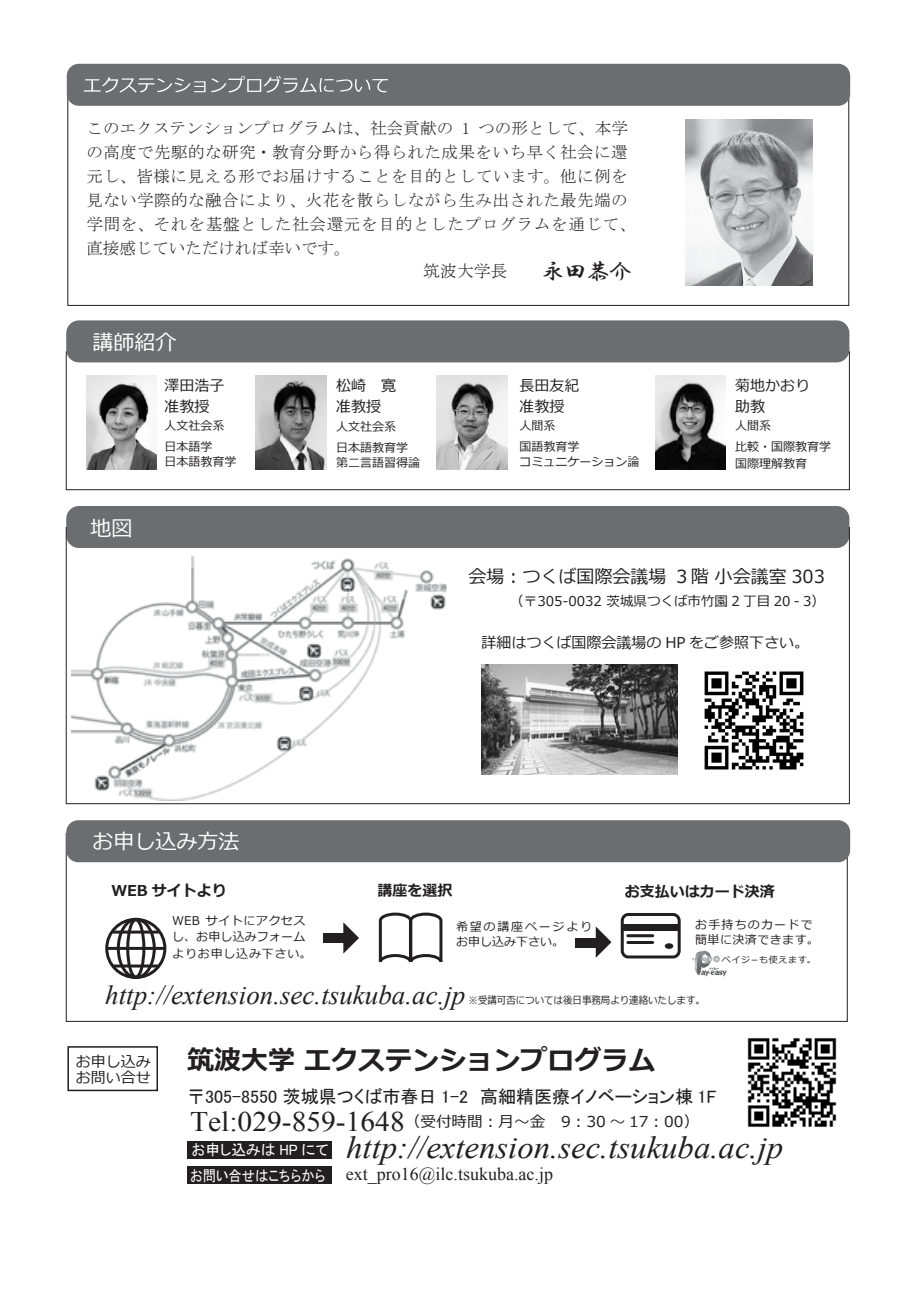
<style>
.page{position:relative;width:919px;height:1289px;background:#fff}
.page>*{position:absolute;margin:0;border:0;box-sizing:border-box;transform-origin:0 0}
.t1{font:italic 31.5px "Times New Roman";color:#231f20;scale:1.04 1}
.t2{font:italic 27px "Times New Roman";color:#231f20}
.t3{font:700 27px "Meiryo";color:#231f20}
.t4{font:21px "Meiryo";color:#fff}
.t5{font:18px "MS P Gothic";color:#231f20}
.t6{font:18px "Times New Roman";color:#231f20}
.t7{font:18px "Meiryo";color:#231f20}
.t8{font:16.8px "MS Mincho";color:#231f20}
.t9{font:16.5px/24px "MS Mincho";letter-spacing:.025em;color:#231f20}
.t10{font:15px/21px "Meiryo";color:#231f20}
.t11{font:15px "Meiryo";color:#231f20;scale:1.04 1}
.t12{font:700 15px "Meiryo";color:#231f20}
.t13{font:15px "MS P Gothic";color:#fff;scale:.89 1}
.t14{font:15px "MS P Gothic";color:#fff}
.t15{font:13.5px "Meiryo";color:#231f20}
.t16{font:12px/21px "Meiryo";color:#231f20}
.t17{font:12px/16.5px "Meiryo";letter-spacing:.045em;color:#231f20}
.t18{font:12px/15px "Meiryo";letter-spacing:.15em;color:#231f20}
.t19{font:12px/15px "Meiryo";letter-spacing:.065em;color:#231f20}
.t20{font:10.5px "Meiryo";color:#231f20;scale:.9 1}
.t21{font:9px "Meiryo";letter-spacing:.075em;color:#231f20}
.s1{font-family:"HG Gyoshotai";font-size:22.5px}
.s2{font-family:"Times New Roman";font-size:28.35px}
</style>
<div class="page">
<img style="left:72px;top:555px;width:375px;height:245px">
<div style="left:66px;top:320px;width:783px;height:42px;background:#6c6d70;border-radius:13px"></div>
<div style="left:66px;top:506px;width:783px;height:42px;background:#6c6d70;border-radius:13px"></div>
<img style="left:747px;top:1038px;width:90px;height:89px">
<div style="left:67px;top:64px;width:783px;height:42px;background:#6c6d70;border-radius:12px"></div>
<div style="left:66px;top:351px;width:783px;height:139px;border:1px solid #231f20"></div>
<div style="left:66px;top:820px;width:784px;height:42px;background:#6c6d70;border-radius:12px"></div>
<div style="left:187px;top:1140px;width:144px;height:18px;background:#231f20"></div>
<div style="left:187px;top:1166px;width:144px;height:17px;background:#231f20"></div>
<div style="left:67px;top:1046px;width:91px;height:45px;border:2px solid #231f20"></div>
<svg style="left:84px;top:77px;width:121px;height:16px"></svg>
<svg style="left:211px;top:76px;width:177px;height:17px"></svg>
<div style="left:620px;top:913px;width:60px;height:45px;border:3px solid #231f20;border-radius:6px"></div>
<div style="left:622px;top:924px;width:57px;height:6px;background:#231f20"></div>
<hr style="left:627px;top:934px;width:25px;height:3px;background:#231f20">
<hr style="left:627px;top:941px;width:25px;height:3px;background:#231f20">
<div style="left:664px;top:943px;width:9px;height:5px;background:#231f20;border-radius:50%"></div>
<div style="left:105px;top:917px;width:61px;height:61px;border:3px solid #231f20;border-radius:50%"></div>
<div style="left:117px;top:917px;width:39px;height:61px;border:3px solid #231f20;border-radius:50%"></div>
<div style="left:126px;top:918px;width:19px;height:60px;border:3px solid #231f20;border-radius:50%"></div>
<hr style="left:113px;top:930px;width:45px;height:3px;background:#231f20">
<hr style="left:107px;top:946px;width:58px;height:3px;background:#231f20">
<hr style="left:113px;top:964px;width:45px;height:3px;background:#231f20">
<hr style="left:379px;top:920px;width:3px;height:41px;background:#231f20">
<hr style="left:409px;top:920px;width:3px;height:41px;background:#231f20">
<hr style="left:439px;top:920px;width:3px;height:41px;background:#231f20">
<svg style="left:378px;top:912px;width:65px;height:11px"></svg>
<svg style="left:378px;top:952px;width:65px;height:11px"></svg>
<img style="left:692px;top:950px;width:35px;height:27px">
<div style="left:323px;top:933px;width:21px;height:10px;background:#231f20"></div>
<svg style="left:343px;top:922px;width:16px;height:31px"></svg>
<div style="left:575px;top:938px;width:21px;height:9px;background:#231f20"></div>
<svg style="left:595px;top:926px;width:16px;height:31px"></svg>
<img style="left:685px;top:119px;width:127px;height:167px">
<img style="left:704px;top:671px;width:100px;height:99px">
<img style="left:481px;top:665px;width:196px;height:109px">
<img style="left:86px;top:376px;width:71px;height:94px">
<img style="left:256px;top:376px;width:70px;height:94px">
<img style="left:436px;top:376px;width:71px;height:94px">
<img style="left:655px;top:376px;width:70px;height:94px">
<p class="t9" style="left:86px;top:116px;width:551px">このエクステンションプログラムは、社会貢献の 1 つの形として、本学の高度で先駆的な研究・教育分野から得られた成果をいち早く社会に還元し、皆様に見える形でお届けすることを目的としています。他に例を見ない学際的な融合により、火花を散らしながら生み出された最先端の学問を、それを基盤とした社会還元を目的としたプログラムを通じて、直接感じていただければ幸いです。</p>
<p class="t8" style="left:423px;top:263px;width:210px">筑波大学長　　<span class="s1">永田恭介</span></p>
<p class="t4" style="left:92px;top:327px;width:85px">講師紹介</p>
<p class="t4" style="left:91px;top:514px;width:43px">地図</p>
<p class="t10" style="left:164px;top:375px;width:76px">澤田浩子　准教授</p>
<p class="t16" style="left:164px;top:416px;width:61px">人文社会系日本語学</p>
<p class="t16" style="left:164px;top:452px;width:73px">日本語教育学</p>
<p class="t4" style="left:92px;top:826px;width:148px">お申し込み方法</p>
<p class="t10" style="left:336px;top:376px;width:76px">松崎　寛　准教授</p>
<p class="t16" style="left:336px;top:416px;width:73px">人文社会系日本語教育学</p>
<p class="t16" style="left:336px;top:452px;width:85px">第二言語習得論</p>
<p class="t10" style="left:519px;top:375px;width:76px">長田友紀　准教授</p>
<p class="t16" style="left:519px;top:416px;width:61px">人間系<br>国語教育学</p>
<p class="t16" style="left:519px;top:452px;width:121px">コミュニケーション論</p>
<p class="t10" style="left:735px;top:375px;width:77px">菊地かおり助教</p>
<p class="t16" style="left:735px;top:416px;width:98px">人間系<br>比較・国際教育学</p>
<p class="t16" style="left:735px;top:453px;width:74px">国際理解教育</p>
<p class="t7" style="left:468px;top:563px;width:358px">会場：つくば国際会議場 ３階 小会議室 303</p>
<p class="t15" style="left:510px;top:591px;width:316px">（〒305-0032 茨城県つくば市竹園 2 丁目 20 - 3）</p>
<p class="t10" style="left:481px;top:633px;width:329px">詳細はつくば国際会議場の HP をご参照下さい。</p>
<p class="t12" style="left:111px;top:880px;width:132px">WEB サイトより　</p>
<p class="t12" style="left:377px;top:880px;width:76px">講座を選択</p>
<p class="t12" style="left:624px;top:881px;width:151px">お支払いはカード決済</p>
<p class="t17" style="left:172px;top:912px;width:141px">WEB サイトにアクセスし、お申し込みフォームよりお申し込み下さい。</p>
<p class="t18" style="left:456px;top:920px;width:138px">希望の講座ページよりお申し込み下さい。</p>
<p class="t19" style="left:695px;top:917px;width:125px">お手持ちのカードで簡単に決済できます。</p>
<p class="t21" style="left:721px;top:953px;width:96px">ペイジ－も使えます。</p>
<p class="t20" style="left:468px;top:992px;width:264px">※受講可否については後日事務局より連絡いたします。</p>
<h2 class="t2" style="left:105px;top:975px;width:361px">http://extension.sec.tsukuba.ac.jp</h2>
<p class="t10" style="left:76px;top:1053px;width:77px;line-height:16.5px">お申し込みお問い合せ</p>
<h2 class="t3" style="left:187px;top:1041px;width:496px">筑波大学 エクステンションプログラム　</h2>
<p class="t11" style="left:190px;top:1111px;width:491px"><span class="s2">Tel:029-859-1648</span>（受付時間：月～金　9：30 ～ 17：00）</p>
<h1 class="t1" style="left:346px;top:1126px;width:421px">http://extension.sec.tsukuba.ac.jp</h1>
<p class="t6" style="left:346px;top:1161px;width:209px">ext_pro16@ilc.tsukuba.ac.jp</p>
<p class="t5" style="left:187px;top:1086px;width:531px">〒305-8550 茨城県つくば市春日 1-2　高細精医療イノベーション棟 1F</p>
<p class="t14" style="left:192px;top:1142px;width:138px">お申し込みは HP にて</p>
<p class="t13" style="left:190px;top:1168px;width:153px">お問い合せはこちらから</p>
</div>
